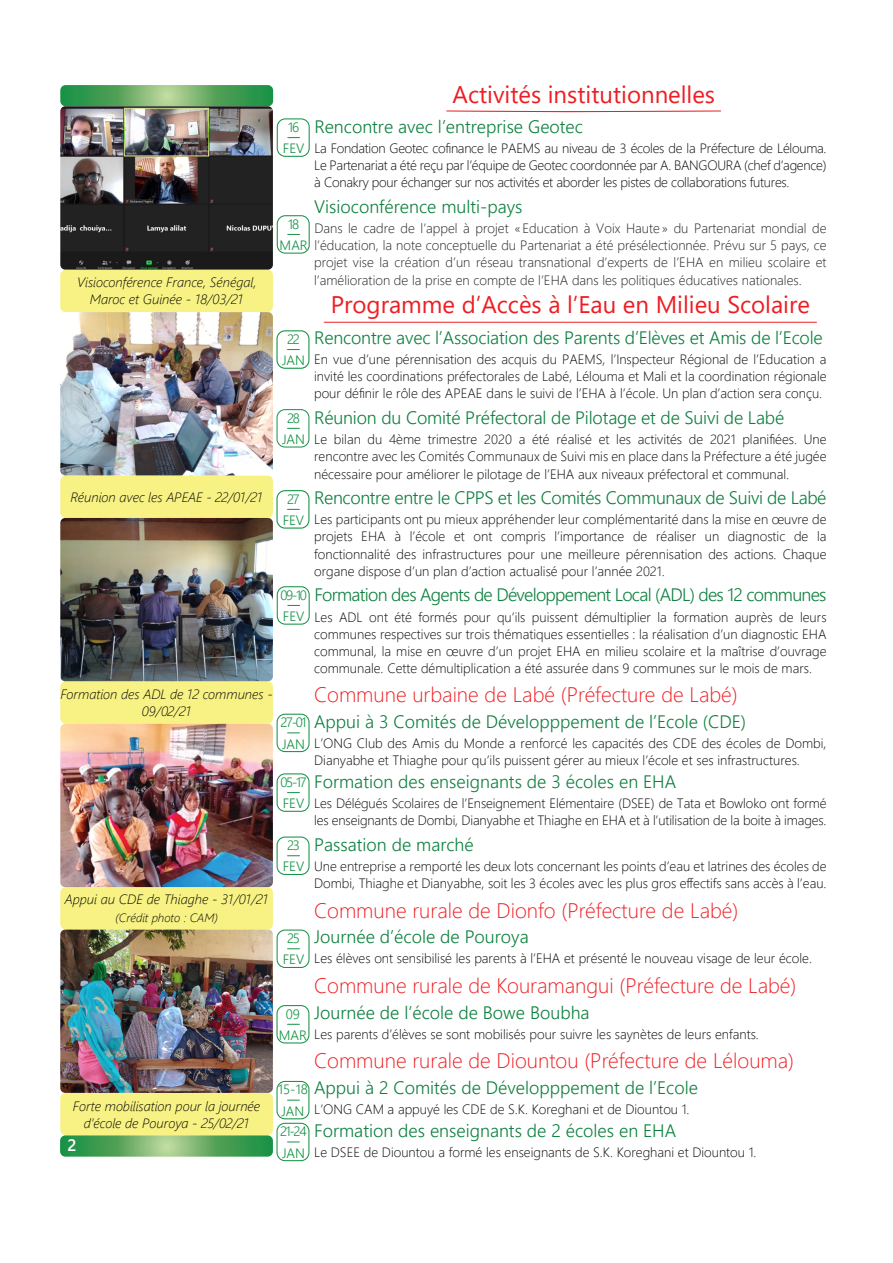
<style>
.page{position:relative;width:893px;height:1263px;background:#fff}
.page>*{position:absolute;margin:0;border:0;box-sizing:border-box;transform-origin:0 0}
.t1{font:24px "Segoe UI";color:#ee1d23}
.t2{font:300 21px "Segoe UI";color:#ee1e23}
.t3{font:300 18px "Segoe UI";color:#0e803f}
.t4{font:300 18px "Segoe UI";letter-spacing:-.04em;color:#0e803f}
.t5{font:300 18px "Segoe UI";letter-spacing:-.02em;color:#0e803f}
.t6{font:600 16.5px "Segoe UI";color:#fff}
.t7{font:300 13.5px/17.1px "Segoe UI";color:#080704;text-align:justify}
.t8{font:300 13.5px/17.1px "Segoe UI";color:#231f20;text-align:justify}
.t9{font:italic 300 13.5px/17.1px "Segoe UI";color:#080704;text-align:center}
.t10{font:300 13.5px/21.3px "Segoe UI";color:#149245;text-align:center}
.t11{font:italic 300 12px "Segoe UI";color:#080704}
</style>
<div class="page">
<div style="left:60px;top:270px;width:213px;height:42px;background:#f7f283;border-radius:6px"></div>
<div style="left:60px;top:475px;width:213px;height:43px;background:#f7f283;border-radius:6px"></div>
<div style="left:60px;top:1093px;width:213px;height:42px;background:#f7f283;border-radius:6px"></div>
<div style="left:60px;top:887px;width:213px;height:42px;background:#f7f283;border-radius:6px"></div>
<div style="left:60px;top:681px;width:213px;height:43px;background:#f7f283;border-radius:6px"></div>
<svg style="left:60px;top:1135px;width:213px;height:22px;background:#61ac66"></svg>
<svg style="left:60px;top:85px;width:213px;height:21px;background:#5ca963"></svg>
<img style="left:60px;top:929px;width:213px;height:164px;border-radius:5px">
<img style="left:60px;top:724px;width:213px;height:163px;border-radius:5px">
<img style="left:60px;top:518px;width:213px;height:163px;border-radius:5px">
<div style="left:277px;top:118px;width:33px;height:39px;border:1px solid #149245;border-radius:8px"></div>
<svg style="left:288px;top:137px;width:12px;height:1px"></svg>
<div style="left:277px;top:215px;width:33px;height:39px;border:1px solid #149245;border-radius:8px"></div>
<svg style="left:288px;top:234px;width:12px;height:1px"></svg>
<img style="left:60px;top:106px;width:213px;height:164px;border-radius:5px">
<img style="left:60px;top:312px;width:213px;height:163px;border-radius:5px">
<div style="left:276px;top:330px;width:33px;height:39px;border:1px solid #149245;border-radius:8px"></div>
<svg style="left:287px;top:349px;width:12px;height:1px"></svg>
<div style="left:276px;top:490px;width:33px;height:39px;border:1px solid #149245;border-radius:8px"></div>
<svg style="left:287px;top:509px;width:12px;height:1px"></svg>
<div style="left:277px;top:586px;width:33px;height:39px;border:1px solid #149245;border-radius:8px"></div>
<svg style="left:288px;top:605px;width:12px;height:1px"></svg>
<div style="left:277px;top:714px;width:33px;height:38px;border:1px solid #149245;border-radius:8px"></div>
<div style="left:277px;top:773px;width:33px;height:39px;border:1px solid #149245;border-radius:8px"></div>
<div style="left:277px;top:836px;width:33px;height:39px;border:1px solid #149245;border-radius:8px"></div>
<div style="left:277px;top:929px;width:33px;height:39px;border:1px solid #149245;border-radius:8px"></div>
<div style="left:276px;top:1005px;width:33px;height:38px;border:1px solid #149245;border-radius:8px"></div>
<svg style="left:287px;top:1024px;width:12px;height:1px"></svg>
<div style="left:276px;top:1081px;width:33px;height:38px;border:1px solid #149245;border-radius:8px"></div>
<svg style="left:287px;top:1100px;width:12px;height:1px"></svg>
<div style="left:277px;top:409px;width:32px;height:38px;border:1px solid #149245;border-radius:8px"></div>
<svg style="left:287px;top:428px;width:12px;height:1px"></svg>
<svg style="left:446px;top:110px;width:275px;height:2px"></svg>
<hr style="left:324px;top:322px;width:492px;height:1px;background:#ee1e23">
<div style="left:276px;top:1123px;width:33px;height:38px;border:1px solid #149245;border-radius:8px"></div>
<svg style="left:287px;top:1141px;width:12px;height:1px"></svg>
<p class="t9" style="left:77px;top:275px;width:181px">Visioconférence France, Sénégal,<br>Maroc et Guinée - 18/03/21</p>
<h1 class="t1" style="left:453px;top:85px;width:264px">Activités institutionnelles</h1>
<h3 class="t3" style="left:314px;top:120px;width:270px">Rencontre avec l’entreprise Geotec</h3>
<p class="t7" style="left:314px;top:141px;width:514px">La Fondation Geotec cofinance le PAEMS au niveau de 3 écoles de la Préfecture de Lélouma.<br>Le Partenariat a été reçu par l’équipe de Geotec coordonnée par A. BANGOURA (chef d’agence) à Conakry pour échanger sur nos activités et aborder les pistes de collaborations futures.</p>
<h3 class="t3" style="left:314px;top:200px;width:210px">Visioconférence multi-pays</h3>
<p class="t8" style="left:314px;top:221px;width:514px">Dans le cadre de l’appel à projet « Education à Voix Haute » du Partenariat mondial de l’éducation, la note conceptuelle du Partenariat a été présélectionnée. Prévu sur 5 pays, ce projet vise la création d’un réseau transnational d’experts de l’EHA en milieu scolaire et l’amélioration de la prise en compte de l’EHA dans les politiques éducatives nationales.</p>
<p class="t10" style="left:283px;top:118px;width:23px;line-height:20.7px">16<br>FEV</p>
<p class="t10" style="left:280px;top:215px;width:30px;line-height:20.7px">18<br>MAR</p>
<h1 class="t1" style="left:331px;top:296px;width:481px">Programme d’Accès à l’Eau en Milieu Scolaire</h1>
<h3 class="t3" style="left:314px;top:331px;width:510px">Rencontre avec l’Association des Parents d’Elèves et Amis de l’Ecole</h3>
<p class="t7" style="left:314px;top:352px;width:514px">En vue d’une pérennisation des acquis du PAEMS, l’Inspecteur Régional de l’Education a invité les coordinations préfectorales de Labé, Lélouma et Mali et la coordination régionale pour définir le rôle des APEAE dans le suivi de l’EHA à l’école. Un plan d’action sera conçu.</p>
<h3 class="t3" style="left:314px;top:411px;width:472px">Réunion du Comité Préfectoral de Pilotage et de Suivi de Labé</h3>
<p class="t7" style="left:314px;top:432px;width:514px">Le bilan du 4ème trimestre 2020 a été réalisé et les activités de 2021 planifiées. Une rencontre avec les Comités Communaux de Suivi mis en place dans la Préfecture a été jugée nécessaire pour améliorer le pilotage de l’EHA aux niveaux préfectoral et communal.</p>
<h3 class="t5" style="left:314px;top:491px;width:514px">Rencontre entre le CPPS et les Comités Communaux de Suivi de Labé</h3>
<p class="t7" style="left:314px;top:512px;width:514px">Les participants ont pu mieux appréhender leur complémentarité dans la mise en œuvre de projets EHA à l’école et ont compris l’importance de réaliser un diagnostic de la fonctionnalité des infrastructures pour une meilleure pérennisation des actions. Chaque organe dispose d’un plan d’action actualisé pour l’année 2021.</p>
<h3 class="t4" style="left:314px;top:588px;width:514px">Formation des Agents de Développement Local (ADL) des 12 communes</h3>
<p class="t7" style="left:314px;top:609px;width:514px">Les ADL ont été formés pour qu’ils puissent démultiplier la formation auprès de leurs communes respectives sur trois thématiques essentielles : la réalisation d’un diagnostic EHA communal, la mise en œuvre d’un projet EHA en milieu scolaire et la maîtrise d’ouvrage communale. Cette démultiplication a été assurée dans 9 communes sur le mois de mars.</p>
<h2 class="t2" style="left:314px;top:687px;width:425px">Commune urbaine de Labé (Préfecture de Labé)</h2>
<h3 class="t3" style="left:314px;top:715px;width:433px">Appui à 3 Comités de Développpement de l’Ecole (CDE)</h3>
<p class="t7" style="left:314px;top:736px;width:514px">L’ONG Club des Amis du Monde a renforcé les capacités des CDE des écoles de Dombi,<br>Dianyabhe et Thiaghe pour qu’ils puissent gérer au mieux l’école et ses infrastructures.</p>
<h3 class="t3" style="left:314px;top:775px;width:363px">Formation des enseignants de 3 écoles en EHA</h3>
<p class="t7" style="left:314px;top:796px;width:514px">Les Délégués Scolaires de l’Enseignement Elémentaire (DSEE) de Tata et Bowloko ont formé les enseignants de Dombi, Dianyabhe et Thiaghe en EHA et à l’utilisation de la boite à images.</p>
<h3 class="t3" style="left:314px;top:838px;width:161px">Passation de marché</h3>
<p class="t7" style="left:314px;top:859px;width:514px">Une entreprise a remporté les deux lots concernant les points d’eau et latrines des écoles de<br>Dombi, Thiaghe et Dianyabhe, soit les 3 écoles avec les plus gros effectifs sans accès à l’eau.</p>
<h2 class="t2" style="left:314px;top:902px;width:426px">Commune rurale de Dionfo (Préfecture de Labé)</h2>
<h3 class="t3" style="left:314px;top:930px;width:216px">Journée d’école de Pouroya</h3>
<p class="t7" style="left:314px;top:951px;width:499px">Les élèves ont sensibilisé les parents à l’EHA et présenté le nouveau visage de leur école.</p>
<h2 class="t2" style="left:314px;top:978px;width:484px">Commune rurale de Kouramangui (Préfecture de Labé)</h2>
<h3 class="t3" style="left:314px;top:1006px;width:277px">Journée de l’école de Bowe Boubha</h3>
<p class="t7" style="left:314px;top:1027px;width:446px">Les parents d’élèves se sont mobilisés pour suivre les saynètes de leurs enfants.</p>
<h2 class="t2" style="left:314px;top:1053px;width:481px">Commune rurale de Diountou (Préfecture de Lélouma)</h2>
<h3 class="t3" style="left:314px;top:1081px;width:385px">Appui à 2 Comités de Développpement de l’Ecole</h3>
<p class="t7" style="left:314px;top:1102px;width:377px">L’ONG CAM a appuyé les CDE de S.K. Koreghani et de Diountou 1.</p>
<h3 class="t3" style="left:314px;top:1124px;width:363px">Formation des enseignants de 2 écoles en EHA</h3>
<p class="t7" style="left:314px;top:1145px;width:444px">Le DSEE de Diountou a formé les enseignants de S.K. Koreghani et Diountou 1.</p>
<p class="t10" style="left:282px;top:330px;width:24px">22<br>JAN</p>
<p class="t10" style="left:282px;top:408px;width:24px">28<br>JAN</p>
<p class="t9" style="left:70px;top:490px;width:194px">Réunion avec les APEAE - 22/01/21</p>
<p class="t10" style="left:283px;top:489px;width:23px">27<br>FEV</p>
<p class="t10" style="left:280px;top:586px;width:28px;text-align:left">09-10<br>FEV</p>
<p class="t9" style="left:60px;top:687px;width:214px">Formation des ADL de 12 communes -<br>09/02/21</p>
<p class="t10" style="left:280px;top:713px;width:28px;text-align:left">27-01<br>JAN</p>
<p class="t10" style="left:280px;top:773px;width:28px;text-align:left">05-17<br>FEV</p>
<p class="t10" style="left:283px;top:836px;width:23px">23<br>FEV</p>
<p class="t9" style="left:65px;top:892px;width:205px">Appui au CDE de Thiaghe - 31/01/21</p>
<p class="t11" style="left:115px;top:914px;width:104px">(Crédit photo : CAM)</p>
<p class="t10" style="left:283px;top:929px;width:23px">25<br>FEV</p>
<p class="t10" style="left:279px;top:1004px;width:30px">09<br>MAR</p>
<p class="t10" style="left:278px;top:1080px;width:31px;text-align:left">15-18<br>JAN</p>
<p class="t9" style="left:73px;top:1098px;width:189px">Forte mobilisation pour la journée d’école de Pouroya - 25/02/21</p>
<p class="t10" style="left:280px;top:1122px;width:28px;text-align:left">21-24<br>JAN</p>
<p class="t6" style="left:67px;top:1139px;width:11px">2</p>
</div>
